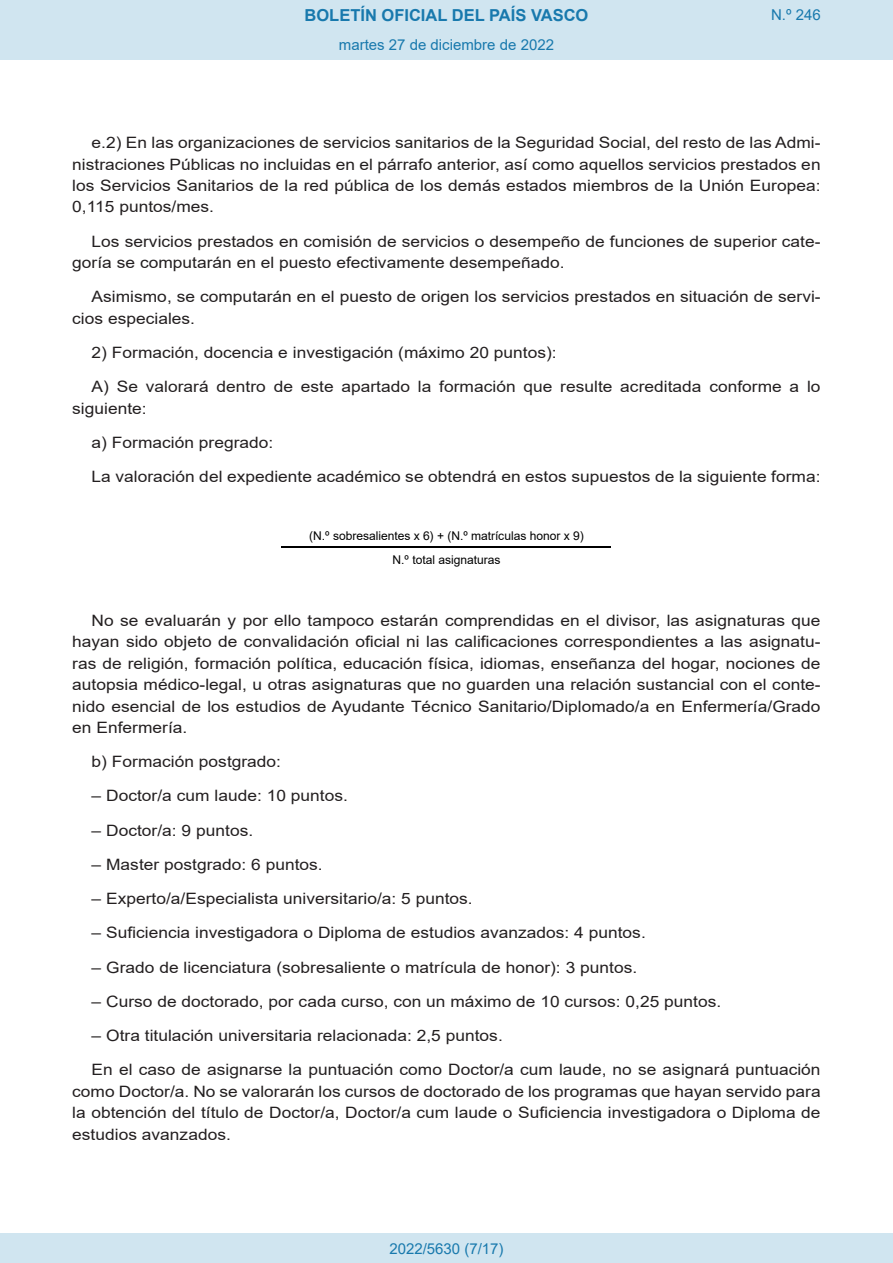
<style>
.page{position:relative;width:893px;height:1263px;background:#fff}
.page>*{position:absolute;margin:0;border:0;box-sizing:border-box;transform-origin:0 0}
.t1{font:700 16.5px "Arial";color:#1879ad}
.BOPVDetalle{font:15.6px/21.5px "Arial";color:#231f20;text-align:justify;scale:1.11 1}
.Paginacion_Centro{font:15px "Arial";color:#1879ad}
.t2{font:12px/23.7px "Arial";letter-spacing:-.005em;color:#000;text-align:center}
</style>
<div class="page">
<div style="left:0;top:0;width:893px;height:60px;background:#d0e5f0"></div>
<div style="left:0;top:1233px;width:893px;height:30px;background:#d0e5f0"></div>
<hr style="left:282px;top:547px;width:329px;height:1px;background:#000">
<p class="t1" style="left:305px;top:3px;width:285px">BOLETÍN OFICIAL DEL PAÍS VASCO</p>
<p class="Paginacion_Centro" style="left:339px;top:35px;width:217px">martes 27 de diciembre de 2022</p>
<p class="Paginacion_Centro" style="left:771px;top:5px;width:51px">N.º 246</p>
<p class="BOPVDetalle" style="left:72px;top:132px;width:676px;text-indent:19px">e.2) En las organizaciones de servicios sanitarios de la Seguridad Social, del resto de las Admi&shy;nistraciones Públicas no incluidas en el párrafo anterior, así como aquellos servicios prestados en los Servicios Sanitarios de la red pública de los demás estados miembros de la Unión Europea:<br>0,115 puntos/mes.</p>
<p class="BOPVDetalle" style="left:72px;top:230px;width:676px;text-indent:19px">Los servicios prestados en comisión de servicios o desempeño de funciones de superior cate&shy;goría se computarán en el puesto efectivamente desempeñado.</p>
<p class="BOPVDetalle" style="left:72px;top:286px;width:676px;text-indent:19px">Asimismo, se computarán en el puesto de origen los servicios prestados en situación de servi&shy;cios especiales.</p>
<p class="BOPVDetalle" style="left:92px;top:342px;width:421px">2) Formación, docencia e investigación (máximo 20 puntos):</p>
<p class="BOPVDetalle" style="left:72px;top:376px;width:676px;text-indent:19px">A) Se valorará dentro de este apartado la formación que resulte acreditada conforme a lo siguiente:</p>
<p class="BOPVDetalle" style="left:92px;top:432px;width:165px">a) Formación pregrado:</p>
<p class="BOPVDetalle" style="left:92px;top:466px;width:658px">La valoración del expediente académico se obtendrá en estos supuestos de la siguiente forma:</p>
<p class="t2" style="left:309px;top:524px;width:276px">(N.º sobresalientes x 6) + (N.º matrículas honor x 9)<br>N.º total asignaturas</p>
<p class="BOPVDetalle" style="left:72px;top:609px;width:676px;text-indent:19px">No se evaluarán y por ello tampoco estarán comprendidas en el divisor, las asignaturas que hayan sido objeto de convalidación oficial ni las calificaciones correspondientes a las asignatu&shy;ras de religión, formación política, educación física, idiomas, enseñanza del hogar, nociones de autopsia médico-legal, u otras asignaturas que no guarden una relación sustancial con el conte&shy;nido esencial de los estudios de Ayudante Técnico Sanitario/Diplomado/a en Enfermería/Grado en Enfermería.</p>
<p class="BOPVDetalle" style="left:92px;top:751px;width:172px">b) Formación postgrado:</p>
<p class="BOPVDetalle" style="left:92px;top:785px;width:232px">– Doctor/a cum laude: 10 puntos.</p>
<p class="BOPVDetalle" style="left:92px;top:819px;width:147px">– Doctor/a: 9 puntos.</p>
<p class="BOPVDetalle" style="left:92px;top:853px;width:210px">– Master postgrado: 6 puntos.</p>
<p class="BOPVDetalle" style="left:92px;top:888px;width:345px">– Experto/a/Especialista universitario/a: 5 puntos.</p>
<p class="BOPVDetalle" style="left:92px;top:922px;width:501px">– Suficiencia investigadora o Diploma de estudios avanzados: 4 puntos.</p>
<p class="BOPVDetalle" style="left:92px;top:956px;width:493px">– Grado de licenciatura (sobresaliente o matrícula de honor): 3 puntos.</p>
<p class="BOPVDetalle" style="left:92px;top:990px;width:569px">– Curso de doctorado, por cada curso, con un máximo de 10 cursos: 0,25 puntos.</p>
<p class="BOPVDetalle" style="left:92px;top:1025px;width:372px">– Otra titulación universitaria relacionada: 2,5 puntos.</p>
<p class="BOPVDetalle" style="left:72px;top:1059px;width:676px;text-indent:19px">En el caso de asignarse la puntuación como Doctor/a cum laude, no se asignará puntuación como Doctor/a. No se valorarán los cursos de doctorado de los programas que hayan servido para la obtención del título de Doctor/a, Doctor/a cum laude o Suficiencia investigadora o Diploma de estudios avanzados.</p>
<p class="Paginacion_Centro" style="left:389px;top:1238px;width:116px">2022/5630 (7/17)</p>
</div>
